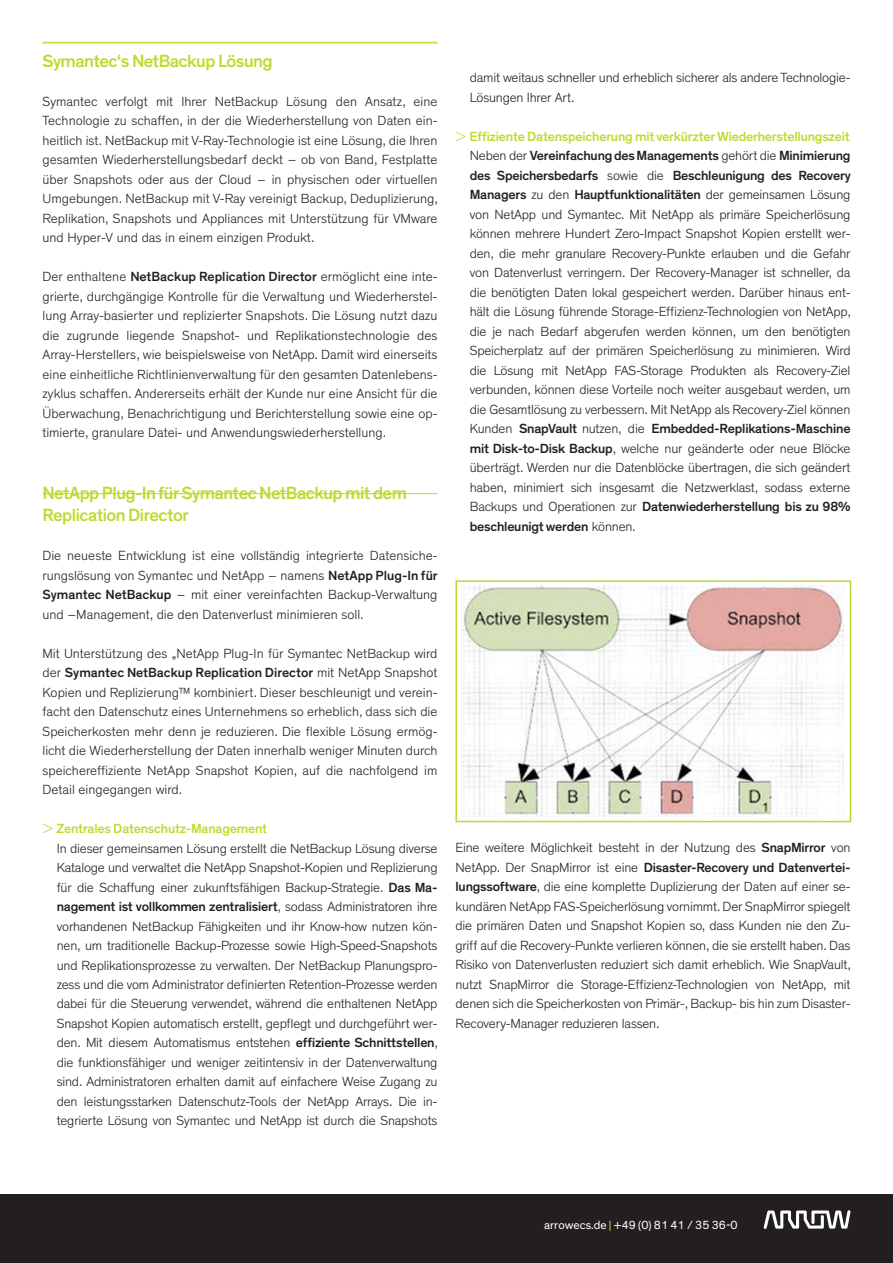
<style>
.page{position:relative;width:893px;height:1263px;background:#fff}
.page>*{position:absolute;margin:0;border:0;box-sizing:border-box;transform-origin:0 0}
.t1{font:500 18px/22.5px "Theinhardt";letter-spacing:-.03em;color:#c1d82f}
.t2{font:300 13.5px/19.5px "Theinhardt";letter-spacing:-.015em;color:#231f20;text-align:justify}
.t3{font:12px "Theinhardt";color:#fff}
.s1{font-weight:500}
.s2{color:#c1d82f}
.s3{font-weight:500;color:#c1d82f}
</style>
<div class="page">
<div style="left:0;top:1195px;width:893px;height:68px;background:#231f20"></div>
<svg style="left:764px;top:1210px;width:86px;height:19px"></svg>
<img style="left:461px;top:586px;width:382px;height:230px">
<div style="left:455px;top:580px;width:396px;height:242px;border:2px solid #c1d82f"></div>
<hr style="left:42px;top:42px;width:395px;height:1px;background:#c1d82f">
<hr style="left:42px;top:493px;width:395px;height:1px;background:#c1d82f">
<hr style="left:42px;top:43px;width:395px;height:1px;background:#c1d82f">
<h1 class="t1" style="left:42px;top:51px;width:232px">Symantec‘s NetBackup Lösung</h1>
<p class="t2" style="left:42px;top:92px;width:397px">Symantec verfolgt mit Ihrer NetBackup Lösung den Ansatz, eine Technologie zu schaffen, in der die Wiederherstellung von Daten ein&shy;heitlich ist. NetBackup mit V-Ray-Technologie ist eine Lösung, die Ihren gesamten Wiederherstellungsbedarf deckt – ob von Band, Festplatte über Snapshots oder aus der Cloud – in physischen oder virtuellen Umgebungen. NetBackup mit V-Ray vereinigt Backup, Deduplizierung, Replikation, Snapshots und Appliances mit Unterstützung für VMware und Hyper-V und das in einem einzigen Produkt.</p>
<p class="t2" style="left:42px;top:268px;width:397px">Der enthaltene <span class="s1">NetBackup Replication Director</span> ermöglicht eine inte&shy;grierte, durchgängige Kontrolle für die Verwaltung und Wiederherstel&shy;lung Array-basierter und replizierter Snapshots. Die Lösung nutzt dazu die zugrunde liegende Snapshot- und Replikationstechnologie des Array-Herstellers, wie beispielsweise von NetApp. Damit wird einerseits eine einheitliche Richtlinienverwaltung für den gesamten Datenlebens&shy;zyklus schaffen. Andererseits erhält der Kunde nur eine Ansicht für die Überwachung, Benachrichtigung und Berichterstellung sowie eine op&shy;timierte, granulare Datei- und Anwendungswiederherstellung.</p>
<h1 class="t1" style="left:42px;top:483px;width:366px">NetApp Plug-In für Symantec NetBackup mit dem<br>Replication Director</h1>
<p class="t2" style="left:42px;top:547px;width:397px">Die neueste Entwicklung ist eine vollständig integrierte Datensiche&shy;rungslösung von Symantec und NetApp – namens <span class="s1">NetApp Plug-In für Symantec NetBackup</span> – mit einer vereinfachten Backup-Verwaltung und –Management, die den Datenverlust minimieren soll.</p>
<p class="t2" style="left:42px;top:644px;width:397px">Mit Unterstützung des „NetApp Plug-In für Symantec NetBackup wird der <span class="s1">Symantec NetBackup Replication Director</span> mit NetApp Snapshot Kopien und Replizierung™ kombiniert. Dieser beschleunigt und verein&shy;facht den Datenschutz eines Unternehmens so erheblich, dass sich die Speicherkosten mehr denn je reduzieren. Die flexible Lösung ermög&shy;licht die Wiederherstellung der Daten innerhalb weniger Minuten durch speichereffiziente NetApp Snapshot Kopien, auf die nachfolgend im Detail eingegangen wird.</p>
<p class="t2" style="left:57px;top:820px;width:383px;text-align:left;text-indent:-14px"><span class="s2">&gt;</span> <span class="s3">Zentrales Datenschutz-Management<br></span>In dieser gemeinsamen Lösung erstellt die NetBackup Lösung diverse Kataloge und verwaltet die NetApp Snapshot-Kopien und Replizierung für die Schaffung einer zukunftsfähigen Backup-Strategie. <span class="s1">Das Ma&shy;nagement ist vollkommen zentralisiert</span>, sodass Administratoren ihre vorhandenen NetBackup Fähigkeiten und ihr Know-how nutzen kön&shy;nen, um traditionelle Backup-Prozesse sowie High-Speed-Snapshots und Replikationsprozesse zu verwalten. Der NetBackup Planungspro&shy;zess und die vom Administrator definierten Retention-Prozesse werden dabei für die Steuerung verwendet, während die enthaltenen NetApp Snapshot Kopien automatisch erstellt, gepflegt und durchgeführt wer&shy;den. Mit diesem Automatismus entstehen <span class="s1">effiziente Schnittstellen</span>, die funktionsfähiger und weniger zeitintensiv in der Datenverwaltung sind. Administratoren erhalten damit auf einfachere Weise Zugang zu den leistungsstarken Datenschutz-Tools der NetApp Arrays. Die in&shy;tegrierte Lösung von Symantec und NetApp ist durch die Snapshots</p>
<p class="t2" style="left:470px;top:69px;width:382px">damit weitaus schneller und erheblich sicherer als andere Technologie-<br>Lösungen Ihrer Art.</p>
<p class="t2" style="left:470px;top:127px;width:383px;text-indent:-14px"><span class="s2">&gt;</span> <span class="s3">Effiziente Datenspeicherung mit verkürzter Wiederherstellungszeit </span>Neben der <span class="s1">Vereinfachung des Managements</span> gehört die <span class="s1">Minimierung des Speichersbedarfs</span> sowie die <span class="s1">Beschleunigung des Recovery Managers</span> zu den <span class="s1">Hauptfunktionalitäten</span> der gemeinsamen Lösung von NetApp und Symantec. Mit NetApp als primäre Speicherlösung können mehrere Hundert Zero-Impact Snapshot Kopien erstellt wer&shy;den, die mehr granulare Recovery-Punkte erlauben und die Gefahr von Datenverlust verringern. Der Recovery-Manager ist schneller, da die benötigten Daten lokal gespeichert werden. Darüber hinaus ent&shy;hält die Lösung führende Storage-Effizienz-Technologien von NetApp, die je nach Bedarf abgerufen werden können, um den benötigten Speicherplatz auf der primären Speicherlösung zu minimieren. Wird die Lösung mit NetApp FAS-Storage Produkten als Recovery-Ziel verbunden, können diese Vorteile noch weiter ausgebaut werden, um die Gesamtlösung zu verbessern. Mit NetApp als Recovery-Ziel können Kunden <span class="s1">SnapVault</span> nutzen, die <span class="s1">Embedded-Replikations-Maschine mit Disk-to-Disk Backup</span>, welche nur geänderte oder neue Blöcke überträgt. Werden nur die Datenblöcke übertragen, die sich geändert haben, minimiert sich insgesamt die Netzwerklast, sodass externe Backups und Operationen zur <span class="s1">Datenwiederherstellung bis zu 98% beschleunigt werden</span> können.</p>
<p class="t2" style="left:455px;top:839px;width:397px">Eine weitere Möglichkeit besteht in der Nutzung des <span class="s1">SnapMirror</span> von NetApp. Der SnapMirror ist eine <span class="s1">Disaster-Recovery und Datenvertei&shy;lungssoftware</span>, die eine komplette Duplizierung der Daten auf einer se&shy;kundären NetApp FAS-Speicherlösung vornimmt. Der SnapMirror spiegelt die primären Daten und Snapshot Kopien so, dass Kunden nie den Zu&shy;griff auf die Recovery-Punkte verlieren können, die sie erstellt haben. Das Risiko von Datenverlusten reduziert sich damit erheblich. Wie SnapVault, nutzt SnapMirror die Storage-Effizienz-Technologien von NetApp, mit denen sich die Speicherkosten von Primär-, Backup- bis hin zum Disaster-Recovery-Manager reduzieren lassen.</p>
<p class="t3" style="left:544px;top:1218px;width:195px">arrowecs.de <span class="s2">|</span> +49 (0) 81 41 / 35 36-0</p>
</div>
